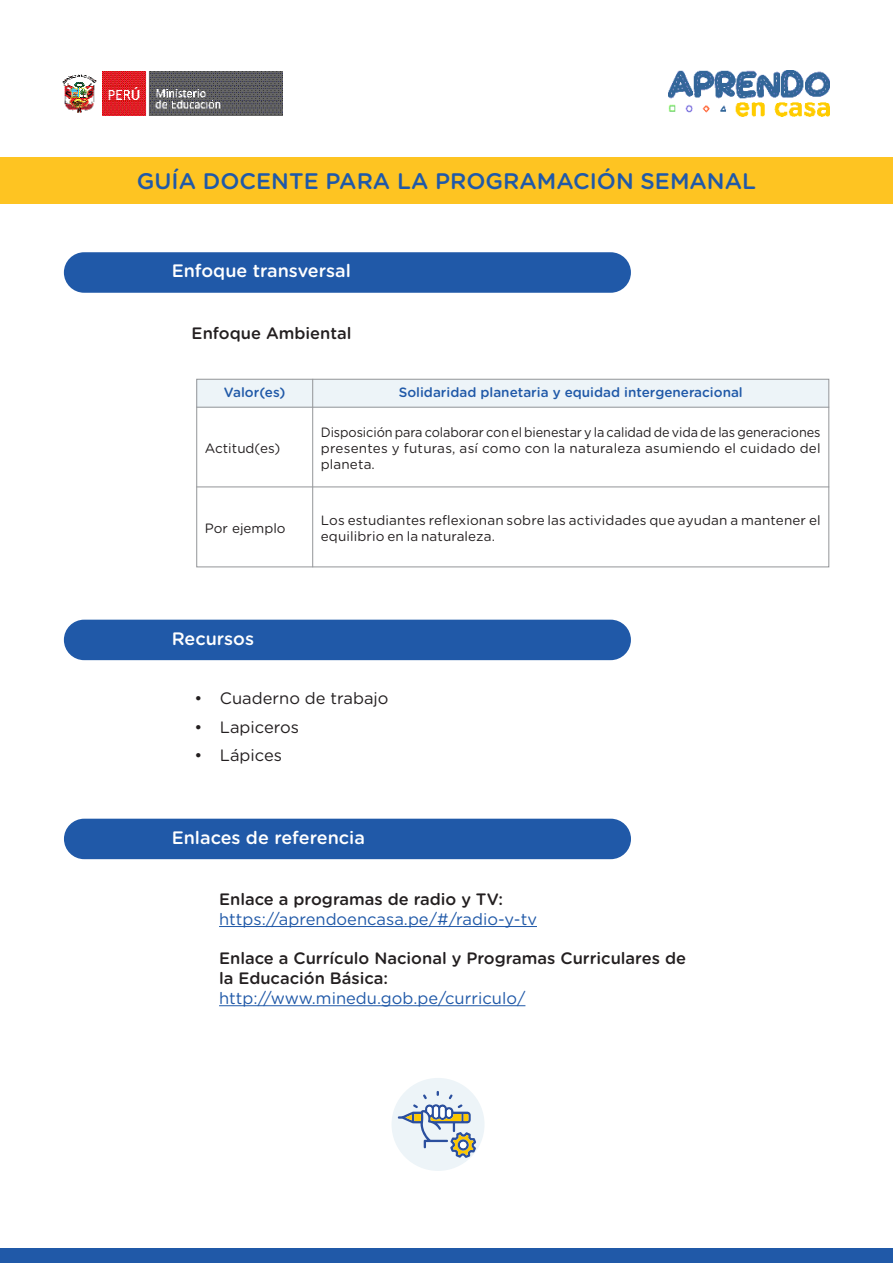
<style>
.page{position:relative;width:893px;height:1263px;background:#fff}
.page>*{position:absolute;margin:0;border:0;box-sizing:border-box;transform-origin:0 0}
.t1{font:500 22.5px "Gotham Rounded";color:#2059a8}
.t2{font:500 18px "Gotham Rounded";color:#fff}
.t3{font:500 16.5px/19.8px "Gotham Rounded";color:#231f20}
.t4{font:16.5px "Gotham Rounded";color:#2059a8}
.t5{font:16.5px "Gotham Rounded";color:#231f20}
.t6{font:13.5px/16.2px "Gotham Rounded";letter-spacing:.01em;color:#231f20;text-align:justify;scale:.94 1}
.t7{font:13.5px/16.2px "Gotham Rounded";letter-spacing:.01em;color:#231f20}
.t8{font:500 13.5px "Gotham Rounded";color:#2059a8}
</style>
<div class="page">
<div style="left:0;top:1248px;width:893px;height:15px;background:#2059a8"></div>
<img style="left:62px;top:71px;width:220px;height:45px">
<img style="left:668px;top:70px;width:161px;height:47px">
<div style="left:0;top:157px;width:893px;height:47px;background:#fec422"></div>
<div style="left:64px;top:252px;width:567px;height:41px;background:#2059a8;border-radius:20px"></div>
<div style="left:196px;top:379px;width:633px;height:29px;background:#edf4f8"></div>
<div style="left:196px;top:379px;width:633px;height:188px;border:1px solid #939598"></div>
<hr style="left:312px;top:379px;width:1px;height:188px;background:#939598">
<hr style="left:196px;top:486px;width:633px;height:1px;background:#939598">
<hr style="left:196px;top:407px;width:633px;height:1px;background:#939598">
<div style="left:64px;top:620px;width:567px;height:40px;background:#2059a8;border-radius:20px"></div>
<div style="left:64px;top:819px;width:567px;height:40px;background:#2059a8;border-radius:20px"></div>
<hr style="left:219px;top:926px;width:318px;height:1px;background:#2059a8">
<hr style="left:219px;top:1005px;width:306px;height:1px;background:#2059a8">
<div style="left:392px;top:1078px;width:92px;height:93px;background:#edf4f8;border-radius:50%"></div>
<svg style="left:398px;top:1091px;width:78px;height:67px"></svg>
<h1 class="t1" style="left:137px;top:168px;width:621px">GUÍA DOCENTE PARA LA PROGRAMACIÓN SEMANAL</h1>
<h2 class="t2" style="left:172px;top:261px;width:181px">Enfoque transversal</h2>
<p class="t3" style="left:192px;top:323px;width:161px">Enfoque Ambiental</p>
<p class="t8" style="left:224px;top:385px;width:63px">Valor(es)</p>
<p class="t8" style="left:399px;top:385px;width:346px">Solidaridad planetaria y equidad intergeneracional</p>
<p class="t7" style="left:205px;top:440px;width:77px">Actitud(es)</p>
<p class="t7" style="left:205px;top:521px;width:82px">Por ejemplo</p>
<h2 class="t2" style="left:172px;top:628px;width:84px">Recursos</h2>
<p class="t6" style="left:321px;top:424px;width:533px">Disposición para colaborar con el bienestar y la calidad de vida de las generaciones presentes y futuras, así como con la naturaleza asumiendo el cuidado del planeta.</p>
<p class="t7" style="left:321px;top:512px;width:501px">Los estudiantes reflexionan sobre las actividades que ayudan a mantener el equilibrio en la naturaleza.</p>
<p class="t5" style="left:194px;top:691px;width:196px">• Cuaderno de trabajo</p>
<p class="t5" style="left:194px;top:719px;width:106px">• Lapiceros</p>
<p class="t5" style="left:194px;top:748px;width:89px">• Lápices</p>
<h2 class="t2" style="left:172px;top:827px;width:195px">Enlaces de referencia</h2>
<p class="t3" style="left:219px;top:889px;width:285px">Enlace a programas de radio y TV:</p>
<p class="t4" style="left:219px;top:912px;width:319px">https://aprendoencasa.pe/#/radio-y-tv</p>
<p class="t3" style="left:219px;top:948px;width:468px">Enlace a Currículo Nacional y Programas Curriculares de la Educación Básica:</p>
<p class="t4" style="left:219px;top:991px;width:308px">http://www.minedu.gob.pe/curriculo/</p>
</div>
